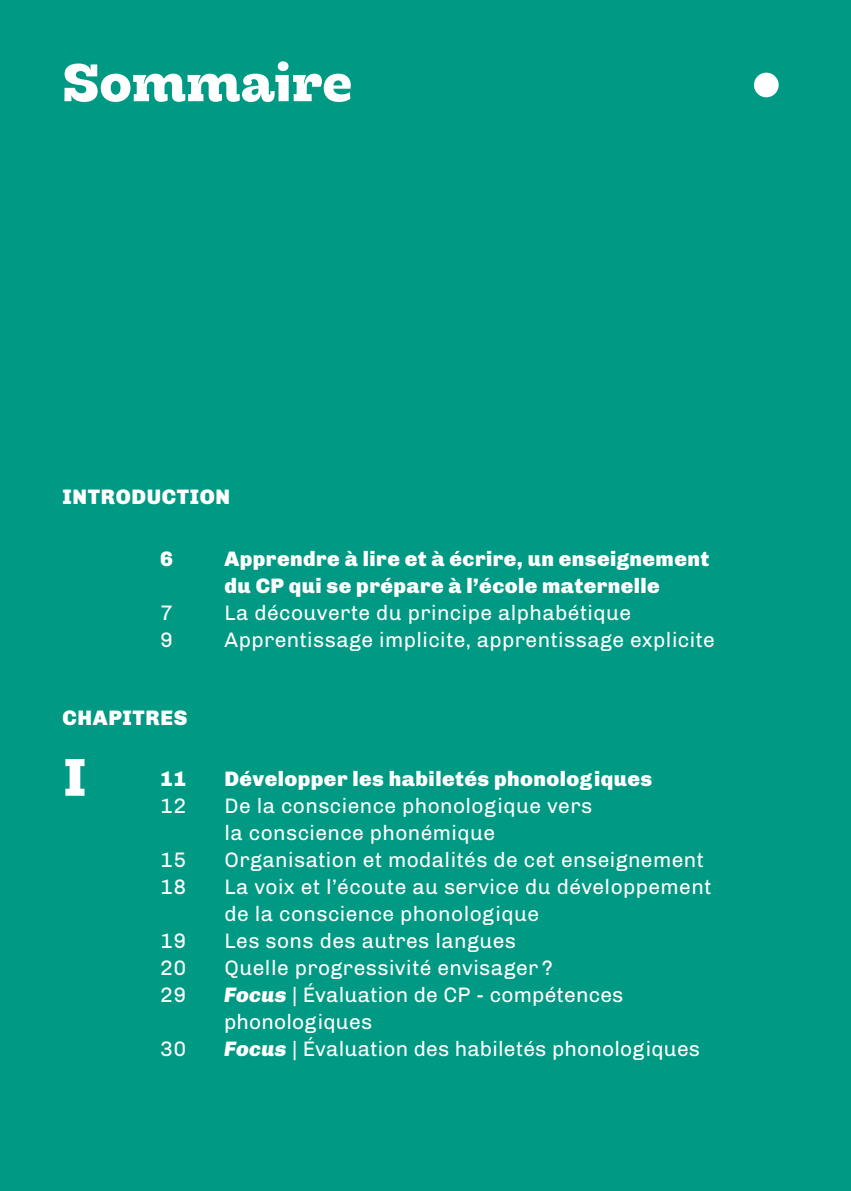
<style>
.page{position:relative;width:851px;height:1191px;background:#fff}
.page>*{position:absolute;margin:0;border:0;box-sizing:border-box;transform-origin:0 0}
.t1{font:800 52.5px "Hernandez Niu";color:#fff}
.t2{font:21px/27px "Chivo";letter-spacing:.02em;color:#fff}
.t3{font:900 21px/27px "Chivo";letter-spacing:.02em;color:#fff}
.s1{font-weight:900;font-style:italic}
</style>
<div class="page">
<div style="left:0;top:0;width:850px;height:1191px;background:#009983"></div>
<hr style="left:850px;top:0;width:1px;height:1191px;background:#009983">
<div style="left:753px;top:73px;width:25px;height:24px;background:#fff;border-radius:50%"></div>
<h1 class="t1" style="left:62px;top:50px;width:291px">Sommaire</h1>
<p class="t3" style="left:63px;top:483px;width:169px">INTRODUCTION</p>
<p class="t3" style="left:160px;top:544px;width:14px">6</p>
<p class="t3" style="left:224px;top:544px;width:486px">Apprendre à lire et à écrire, un enseignement du CP qui se prépare à l’école maternelle</p>
<p class="t2" style="left:160px;top:597px;width:14px">7</p>
<p class="t2" style="left:224px;top:597px;width:408px">La découverte du principe alphabétique</p>
<p class="t2" style="left:160px;top:624px;width:14px">9</p>
<p class="t2" style="left:224px;top:624px;width:492px">Apprentissage implicite, apprentissage explicite</p>
<p class="t3" style="left:63px;top:703px;width:126px">CHAPITRES</p>
<h1 class="t1" style="left:64px;top:744px;width:24px">I</h1>
<p class="t3" style="left:160px;top:764px;width:28px">11</p>
<p class="t3" style="left:224px;top:764px;width:429px">Développer les habiletés phonologiques</p>
<p class="t2" style="left:160px;top:790px;width:28px">12</p>
<p class="t2" style="left:224px;top:790px;width:369px">De la conscience phonologique vers la conscience phonémique</p>
<p class="t2" style="left:160px;top:844px;width:28px">15</p>
<p class="t2" style="left:224px;top:844px;width:480px">Organisation et modalités de cet enseignement</p>
<p class="t2" style="left:160px;top:871px;width:28px">18</p>
<p class="t2" style="left:224px;top:871px;width:488px">La voix et l’écoute au service du développement de la conscience phonologique</p>
<p class="t2" style="left:160px;top:925px;width:28px">19</p>
<p class="t2" style="left:224px;top:925px;width:293px">Les sons des autres langues</p>
<p class="t2" style="left:160px;top:952px;width:28px">20</p>
<p class="t2" style="left:224px;top:952px;width:330px">Quelle progressivité envisager ?</p>
<p class="t2" style="left:160px;top:979px;width:28px">29</p>
<p class="t2" style="left:224px;top:979px;width:401px"><span class="s1">Focus</span> | Évaluation de CP - compétences phonologiques</p>
<p class="t2" style="left:160px;top:1033px;width:28px">30</p>
<p class="t2" style="left:224px;top:1033px;width:477px"><span class="s1">Focus</span> | Évaluation des habiletés phonologiques</p>
</div>
